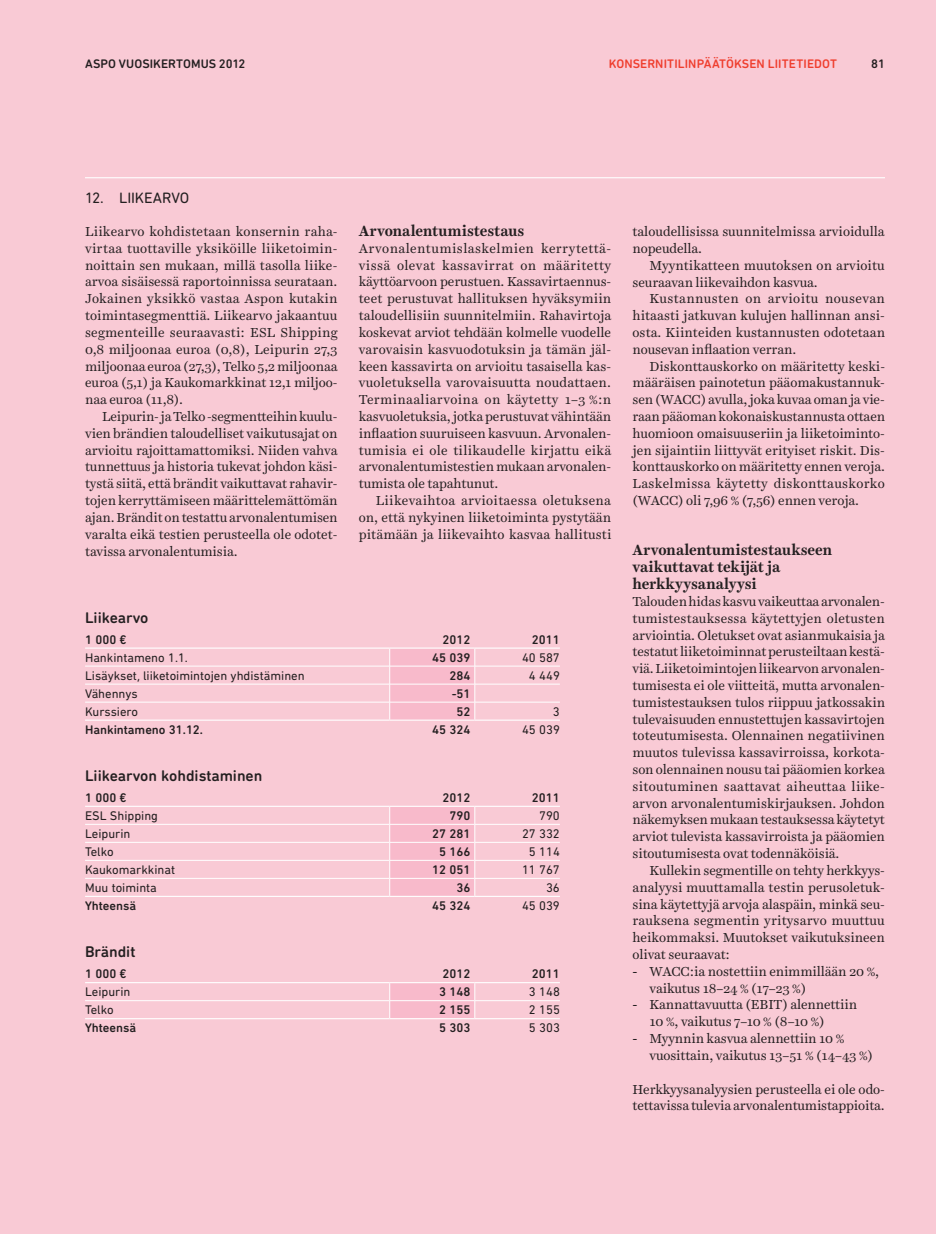
<style>
.page{position:relative;width:936px;height:1234px;background:#fff}
.page>*{position:absolute;margin:0;border:0;box-sizing:border-box;transform-origin:0 0}
.t1{font:500 15.75px "DIN Next Rounded LT Pro";color:#231f20}
.t2{font:15.3px "DIN Next Rounded LT Pro";color:#231f20}
.t3{font:700 15px/16.8px "Harriet Text";letter-spacing:-.005em;color:#231f20}
.t4{font:13.2px/16.8px "Harriet Text";letter-spacing:-.01em;color:#231f20;text-align:justify}
.t5{font:12.75px "DIN Next Rounded LT Pro";color:#231f20}
.t6{font:500 12.75px "DIN Next Rounded LT Pro";color:#231f20}
.t7{font:500 12.6px "DIN Next Rounded LT Pro";letter-spacing:.005em;color:#ef3e2e}
.t8{font:500 12.6px "DIN Next Rounded LT Pro";letter-spacing:.005em;color:#231f20}
.s1{font-family:"DIN Next Rounded LT Pro"}
</style>
<div class="page">
<div style="left:0;top:0;width:935px;height:1233px;background:#f9cad5"></div>
<hr style="left:475px;top:719px;width:85px;height:1px;background:#fff">
<hr style="left:85px;top:719px;width:304px;height:1px;background:#fff">
<hr style="left:475px;top:647px;width:85px;height:1px;background:#fff">
<hr style="left:389px;top:647px;width:86px;height:1px;background:#fff">
<hr style="left:85px;top:647px;width:304px;height:1px;background:#fff">
<hr style="left:85px;top:665px;width:304px;height:1px;background:#fff">
<hr style="left:85px;top:683px;width:304px;height:1px;background:#fff">
<hr style="left:475px;top:665px;width:85px;height:1px;background:#fff">
<hr style="left:475px;top:683px;width:85px;height:1px;background:#fff">
<hr style="left:85px;top:701px;width:304px;height:1px;background:#fff">
<hr style="left:475px;top:701px;width:85px;height:1px;background:#fff">
<svg style="left:389px;top:648px;width:86px;height:72px"></svg>
<hr style="left:85px;top:823px;width:304px;height:1px;background:#fff">
<hr style="left:475px;top:895px;width:85px;height:1px;background:#fff">
<hr style="left:85px;top:841px;width:304px;height:1px;background:#fff">
<hr style="left:85px;top:859px;width:304px;height:1px;background:#fff">
<hr style="left:85px;top:895px;width:304px;height:1px;background:#fff">
<hr style="left:475px;top:805px;width:85px;height:1px;background:#fff">
<hr style="left:475px;top:823px;width:85px;height:1px;background:#fff">
<hr style="left:389px;top:805px;width:86px;height:1px;background:#fff">
<hr style="left:475px;top:841px;width:85px;height:1px;background:#fff">
<hr style="left:475px;top:859px;width:85px;height:1px;background:#fff">
<hr style="left:85px;top:877px;width:304px;height:1px;background:#fff">
<hr style="left:85px;top:805px;width:304px;height:1px;background:#fff">
<hr style="left:475px;top:877px;width:85px;height:1px;background:#fff">
<svg style="left:389px;top:806px;width:86px;height:90px"></svg>
<hr style="left:475px;top:1017px;width:85px;height:1px;background:#fff">
<hr style="left:85px;top:1017px;width:304px;height:1px;background:#fff">
<hr style="left:475px;top:981px;width:85px;height:1px;background:#fff">
<hr style="left:389px;top:981px;width:86px;height:1px;background:#fff">
<hr style="left:85px;top:981px;width:304px;height:1px;background:#fff">
<hr style="left:85px;top:1000px;width:304px;height:1px;background:#fff">
<hr style="left:475px;top:1000px;width:85px;height:1px;background:#fff">
<svg style="left:389px;top:982px;width:86px;height:36px"></svg>
<hr style="left:85px;top:177px;width:799px;height:1px;background:#fff">
<p class="t8" style="left:85px;top:56px;width:162px">Aspo Vuosikertomus 2012</p>
<p class="t7" style="left:609px;top:56px;width:230px">Konsernitilinpäätöksen liitetiedot</p>
<p class="t8" style="left:871px;top:56px;width:15px">81</p>
<p class="t2" style="left:85px;top:189px;width:29px">12. Liikearv</p>
<p class="t2" style="left:180px;top:189px;width:11px">o</p>
<p class="t4" style="left:85px;top:223px;width:254px">Liikearvo kohdistetaan konsernin raha&shy;virtaa tuottaville yksiköille liiketoimin&shy;noittain sen mukaan, millä tasolla liike&shy;arvoa sisäisessä raportoinnissa seurataan.<br>Jokainen yksikkö vastaa Aspon kutakin toimintasegmenttiä. Liikearvo jakaantuu segmenteille seuraavasti: ESL Shipping 0,8 miljoonaa euroa (0,8), Leipurin 27,3 miljoonaa euroa (27,3), Telko 5,2 miljoonaa euroa (5,1) ja Kaukomarkkinat 12,1 miljoo&shy;naa euroa (11,8).</p>
<p class="t4" style="left:85px;top:408px;width:254px;text-indent:17px">Leipurin- ja Telko -segmentteihin kuulu&shy;vien brändien taloudelliset vaikutusajat on arvioitu rajoittamattomiksi. Niiden vahva tunnettuus ja historia tukevat johdon käsi&shy;tystä siitä, että brändit vaikuttavat rahavir&shy;tojen kerryttämiseen määrittelemättömän ajan. Brändit on testattu arvonalentumisen varalta eikä testien perusteella ole odotet&shy;tavissa arvonalentumisia.</p>
<p class="t3" style="left:359px;top:222px;width:167px">Arvonalentumistestaus</p>
<p class="t4" style="left:359px;top:240px;width:254px">Arvonalentumislaskelmien kerrytettä&shy;vissä olevat kassavirrat on määritetty käyttöarvoon perustuen. Kassavirtaennus&shy;teet perustuvat hallituksen hyväksymiin taloudellisiin suunnitelmiin. Rahavirtoja koskevat arviot tehdään kolmelle vuodelle varovaisin kasvuodotuksin ja tämän jäl&shy;keen kassavirta on arvioitu tasaisella kas&shy;vuoletuksella varovaisuutta noudattaen.<br>Terminaaliarvoina on käytetty 1–3 %:n kasvuoletuksia, jotka perustuvat vähintään inflaation suuruiseen kasvuun. Arvonalen&shy;tumisia ei ole tilikaudelle kirjattu eikä arvonalentumistestien mukaan arvonalen&shy;tumista ole tapahtunut.</p>
<p class="t4" style="left:359px;top:492px;width:254px;text-indent:17px">Liikevaihtoa arvioitaessa oletuksena on, että nykyinen liiketoiminta pystytään pitämään ja liikevaihto kasvaa hallitusti</p>
<p class="t1" style="left:85px;top:608px;width:65px">Liikearvo</p>
<p class="t6" style="left:85px;top:631px;width:43px">1 000 €</p>
<p class="t6" style="left:442px;top:631px;width:29px">2012</p>
<p class="t6" style="left:532px;top:631px;width:29px">2011</p>
<p class="t5" style="left:85px;top:649px;width:104px">Hankintameno 1.1.</p>
<p class="t6" style="left:432px;top:649px;width:40px">45 039</p>
<p class="t5" style="left:522px;top:649px;width:39px">40 587</p>
<p class="t5" style="left:85px;top:667px;width:221px">Lisäykset, liiketoimintojen yhdistäminen</p>
<p class="t6" style="left:449px;top:667px;width:22px">284</p>
<p class="t5" style="left:529px;top:667px;width:32px">4 449</p>
<p class="t5" style="left:85px;top:685px;width:54px">Vähennys</p>
<p class="t6" style="left:451px;top:685px;width:20px">-51</p>
<p class="t5" style="left:85px;top:703px;width:54px">Kurssiero</p>
<p class="t6" style="left:456px;top:703px;width:15px">52</p>
<p class="t5" style="left:553px;top:703px;width:8px">3</p>
<p class="t6" style="left:85px;top:721px;width:119px">Hankintameno 31.12.</p>
<p class="t6" style="left:432px;top:721px;width:40px">45 324</p>
<p class="t5" style="left:522px;top:721px;width:39px">45 039</p>
<p class="t1" style="left:85px;top:766px;width:179px">Liikearvon kohdistaminen</p>
<p class="t6" style="left:85px;top:789px;width:43px">1 000 €</p>
<p class="t6" style="left:442px;top:789px;width:29px">2012</p>
<p class="t6" style="left:532px;top:789px;width:29px">2011</p>
<p class="t5" style="left:85px;top:808px;width:74px">ESL Shipping</p>
<p class="t6" style="left:449px;top:807px;width:22px">790</p>
<p class="t5" style="left:539px;top:808px;width:22px">790</p>
<p class="t5" style="left:85px;top:826px;width:47px">Leipurin</p>
<p class="t6" style="left:432px;top:825px;width:40px">27 281</p>
<p class="t5" style="left:522px;top:826px;width:39px">27 332</p>
<p class="t5" style="left:85px;top:844px;width:30px">Telko</p>
<p class="t6" style="left:439px;top:843px;width:33px">5 166</p>
<p class="t5" style="left:529px;top:844px;width:32px">5 114</p>
<p class="t5" style="left:85px;top:862px;width:91px">Kaukomarkkinat</p>
<p class="t6" style="left:432px;top:861px;width:40px">12 051</p>
<p class="t5" style="left:522px;top:862px;width:39px">11 767</p>
<p class="t5" style="left:85px;top:880px;width:73px">Muu toiminta</p>
<p class="t6" style="left:456px;top:879px;width:15px">36</p>
<p class="t5" style="left:546px;top:880px;width:15px">36</p>
<p class="t6" style="left:85px;top:897px;width:53px">Yhteensä</p>
<p class="t6" style="left:432px;top:897px;width:40px">45 324</p>
<p class="t5" style="left:522px;top:898px;width:39px">45 039</p>
<p class="t1" style="left:85px;top:942px;width:52px">Brändit</p>
<p class="t6" style="left:85px;top:966px;width:43px">1 000 €</p>
<p class="t6" style="left:442px;top:966px;width:29px">2012</p>
<p class="t6" style="left:532px;top:966px;width:29px">2011</p>
<p class="t5" style="left:85px;top:984px;width:47px">Leipurin</p>
<p class="t6" style="left:439px;top:984px;width:33px">3 148</p>
<p class="t5" style="left:529px;top:984px;width:32px">3 148</p>
<p class="t5" style="left:85px;top:1002px;width:30px">Telko</p>
<p class="t6" style="left:439px;top:1002px;width:33px">2 155</p>
<p class="t5" style="left:529px;top:1002px;width:32px">2 155</p>
<p class="t6" style="left:85px;top:1020px;width:53px">Yhteensä</p>
<p class="t6" style="left:439px;top:1020px;width:33px">5 303</p>
<p class="t5" style="left:529px;top:1020px;width:32px">5 303</p>
<p class="t4" style="left:632px;top:223px;width:254px">taloudellisissa suunnitelmissa arvioidulla nopeudella.</p>
<p class="t4" style="left:632px;top:256px;width:254px;text-indent:17px">Myyntikatteen muutoksen on arvioitu seuraavan liikevaihdon kasvua.</p>
<p class="t4" style="left:632px;top:290px;width:254px;text-indent:17px">Kustannusten on arvioitu nousevan hitaasti jatkuvan kulujen hallinnan ansi&shy;osta. Kiinteiden kustannusten odotetaan nousevan inflaation verran.</p>
<p class="t4" style="left:632px;top:357px;width:254px;text-indent:17px">Diskonttauskorko on määritetty keski&shy;määräisen painotetun pääomakustannuk&shy;sen (WACC) avulla, joka kuvaa oman ja vie&shy;raan pääoman kokonaiskustannusta ottaen huomioon omaisuuseriin ja liiketoiminto&shy;jen sijaintiin liittyvät erityiset riskit. Dis&shy;konttauskorko on määritetty ennen veroja.<br>Laskelmissa käytetty diskonttauskorko (WACC) oli 7,96 % (7,56) ennen veroja.</p>
<p class="t3" style="left:632px;top:541px;width:201px">Arvonalentumistestaukseen vaikuttavat tekijät ja herkkyysanalyysi</p>
<p class="t4" style="left:632px;top:592px;width:254px">Talouden hidas kasvu vaikeuttaa arvonalen&shy;tumistestauksessa käytettyjen oletusten arviointia. Oletukset ovat asianmukaisia ja testatut liiketoiminnat perusteiltaan kestä&shy;viä. Liiketoimintojen liikearvon arvonalen&shy;tumisesta ei ole viitteitä, mutta arvonalen&shy;tumistestauksen tulos riippuu jatkossakin tulevaisuuden ennustettujen kassavirtojen toteutumisesta. Olennainen negatiivinen muutos tulevissa kassavirroissa, korkota&shy;son olennainen nousu tai pääomien korkea sitoutuminen saattavat aiheuttaa liike&shy;arvon arvonalentumiskirjauksen. Johdon näkemyksen mukaan testauksessa käytetyt arviot tulevista kassavirroista ja pääomien sitoutumisesta ovat todennäköisiä.</p>
<p class="t4" style="left:632px;top:861px;width:254px;text-indent:17px">Kullekin segmentille on tehty herkkyys&shy;analyysi muuttamalla testin perusoletuk&shy;sina käytettyjä arvoja alaspäin, minkä seu&shy;rauksena segmentin yritysarvo muuttuu heikommaksi. Muutokset vaikutuksineen olivat seuraavat:</p>
<p class="t4" style="left:649px;top:962px;width:231px;text-indent:-17px"><span class="s1">-</span> WACC:ia nostettiin enimmillään 20 %, vaikutus 18–24 % (17–23 %)</p>
<p class="t4" style="left:649px;top:996px;width:209px;text-indent:-17px"><span class="s1">-</span> Kannattavuutta (EBIT) alennettiin<br>10 %, vaikutus 7–10 % (8–10 %)</p>
<p class="t4" style="left:649px;top:1029px;width:225px;text-indent:-17px"><span class="s1">-</span> Myynnin kasvua alennettiin 10 % vuosittain, vaikutus 13–51 % (14–43 %)</p>
<p class="t4" style="left:632px;top:1080px;width:254px">Herkkyysanalyysien perusteella ei ole odo&shy;tettavissa tulevia arvonalentumistappioita.</p>
</div>
